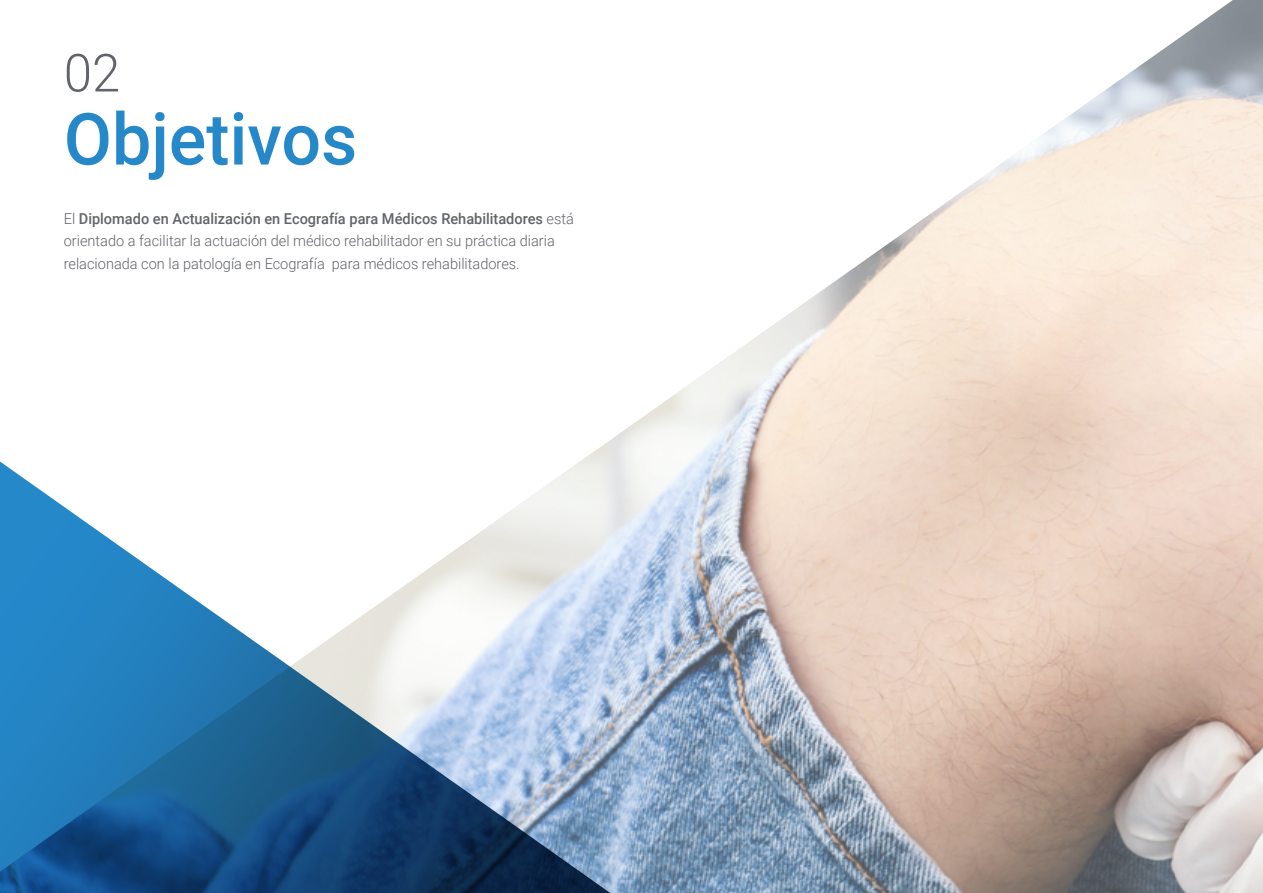
<style>
.page{position:relative;width:1263px;height:893px;background:#fff}
.page>*{position:absolute;margin:0;border:0;box-sizing:border-box;transform-origin:0 0}
.t1{font:500 72px "Roboto";color:#2488c9}
.t2{font:300 52.5px "Roboto";color:#61646a}
.t3{font:300 15px/22.5px "Roboto";color:#61646a}
.s1{font-weight:500}
</style>
<div class="page">
<img style="left:602px;top:0;width:661px;height:893px">
<svg style="left:0;top:446px;width:640px;height:447px"></svg>
<h2 class="t2" style="left:64px;top:36px;width:58px">02</h2>
<h1 class="t1" style="left:64px;top:89px;width:295px">Objetivos</h1>
<p class="t3" style="left:64px;top:207px;width:512px">El <span class="s1">Diplomado en Actualización en Ecografía para Médicos Rehabilitadores</span> está orientado a facilitar la actuación del médico rehabilitador en su práctica diaria relacionada con la patología en Ecografía para médicos rehabilitadores.</p>
</div>
